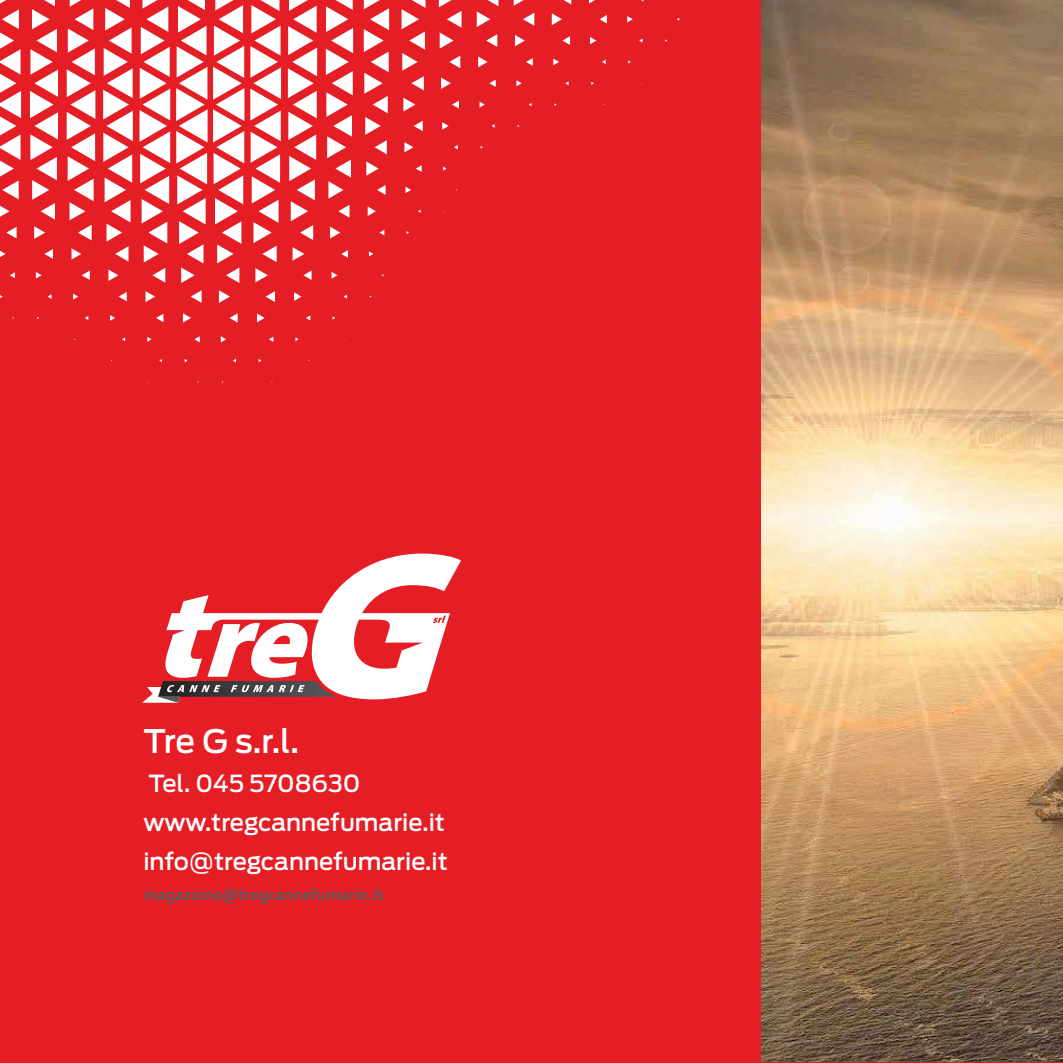
<style>
.page{position:relative;width:1063px;height:1063px;background:#e51e26}
.page>*{position:absolute;margin:0;border:0;box-sizing:border-box;transform-origin:0 0}
.t1{font:500 32.25px "Ford Antenna";color:#fff}
.t2{font:500 23.38px/39px "Ford Antenna";color:#fff}
.t3{font:700 15px "Audi Type";color:#58595b}
</style>
<div class="page">
<img style="left:761px;top:0;width:302px;height:1062px">
<svg style="left:565px;top:81px;width:4px;height:4px"></svg>
<svg style="left:602px;top:60px;width:4px;height:4px"></svg>
<svg style="left:553px;top:59px;width:6px;height:6px"></svg>
<svg style="left:526px;top:58px;width:7px;height:8px"></svg>
<svg style="left:517px;top:80px;width:5px;height:6px"></svg>
<svg style="left:590px;top:37px;width:6px;height:7px"></svg>
<svg style="left:562px;top:36px;width:8px;height:9px"></svg>
<svg style="left:515px;top:35px;width:10px;height:11px"></svg>
<svg style="left:489px;top:80px;width:7px;height:7px"></svg>
<svg style="left:480px;top:102px;width:5px;height:6px"></svg>
<svg style="left:454px;top:145px;width:4px;height:4px"></svg>
<svg style="left:627px;top:16px;width:6px;height:6px"></svg>
<svg style="left:600px;top:15px;width:7px;height:9px"></svg>
<svg style="left:552px;top:13px;width:10px;height:12px"></svg>
<svg style="left:523px;top:13px;width:11px;height:13px"></svg>
<svg style="left:486px;top:34px;width:11px;height:13px"></svg>
<svg style="left:478px;top:57px;width:10px;height:10px"></svg>
<svg style="left:452px;top:101px;width:7px;height:8px"></svg>
<svg style="left:442px;top:122px;width:7px;height:8px"></svg>
<svg style="left:589px;top:0;width:6px;height:4px"></svg>
<svg style="left:564px;top:0;width:7px;height:4px"></svg>
<svg style="left:514px;top:0;width:10px;height:6px"></svg>
<svg style="left:477px;top:0;width:21px;height:27px"></svg>
<svg style="left:449px;top:56px;width:11px;height:12px"></svg>
<svg style="left:441px;top:78px;width:10px;height:11px"></svg>
<svg style="left:414px;top:121px;width:9px;height:10px"></svg>
<svg style="left:404px;top:142px;width:9px;height:10px"></svg>
<svg style="left:416px;top:165px;width:6px;height:7px"></svg>
<svg style="left:403px;top:98px;width:12px;height:13px"></svg>
<svg style="left:406px;top:187px;width:5px;height:6px"></svg>
<svg style="left:439px;top:0;width:23px;height:49px"></svg>
<svg style="left:366px;top:161px;width:13px;height:15px"></svg>
<svg style="left:377px;top:185px;width:9px;height:10px"></svg>
<svg style="left:402px;top:0;width:24px;height:90px"></svg>
<svg style="left:368px;top:207px;width:8px;height:9px"></svg>
<svg style="left:379px;top:230px;width:5px;height:5px"></svg>
<svg style="left:338px;top:205px;width:12px;height:13px"></svg>
<svg style="left:369px;top:251px;width:4px;height:5px"></svg>
<svg style="left:364px;top:0;width:25px;height:154px"></svg>
<svg style="left:330px;top:227px;width:10px;height:12px"></svg>
<svg style="left:341px;top:250px;width:7px;height:8px"></svg>
<svg style="left:326px;top:0;width:27px;height:199px"></svg>
<svg style="left:332px;top:272px;width:5px;height:7px"></svg>
<svg style="left:293px;top:247px;width:11px;height:14px"></svg>
<svg style="left:303px;top:271px;width:9px;height:9px"></svg>
<svg style="left:288px;top:0;width:29px;height:240px"></svg>
<svg style="left:294px;top:292px;width:8px;height:9px"></svg>
<svg style="left:306px;top:315px;width:4px;height:5px"></svg>
<svg style="left:250px;top:0;width:31px;height:262px"></svg>
<svg style="left:255px;top:268px;width:13px;height:14px"></svg>
<svg style="left:266px;top:291px;width:9px;height:11px"></svg>
<svg style="left:295px;top:337px;width:4px;height:4px"></svg>
<svg style="left:257px;top:314px;width:8px;height:8px"></svg>
<svg style="left:269px;top:337px;width:4px;height:5px"></svg>
<svg style="left:219px;top:290px;width:11px;height:13px"></svg>
<svg style="left:230px;top:313px;width:8px;height:10px"></svg>
<svg style="left:176px;top:0;width:68px;height:283px"></svg>
<svg style="left:191px;top:290px;width:11px;height:13px"></svg>
<svg style="left:221px;top:336px;width:5px;height:6px"></svg>
<svg style="left:183px;top:313px;width:8px;height:10px"></svg>
<svg style="left:194px;top:336px;width:6px;height:6px"></svg>
<svg style="left:140px;top:0;width:30px;height:283px"></svg>
<svg style="left:146px;top:291px;width:9px;height:11px"></svg>
<svg style="left:156px;top:314px;width:7px;height:8px"></svg>
<svg style="left:103px;top:0;width:30px;height:262px"></svg>
<svg style="left:108px;top:270px;width:10px;height:11px"></svg>
<svg style="left:119px;top:292px;width:8px;height:9px"></svg>
<svg style="left:147px;top:337px;width:5px;height:5px"></svg>
<svg style="left:72px;top:248px;width:9px;height:12px"></svg>
<svg style="left:82px;top:271px;width:8px;height:9px"></svg>
<svg style="left:110px;top:315px;width:5px;height:6px"></svg>
<svg style="left:67px;top:0;width:28px;height:241px"></svg>
<svg style="left:34px;top:226px;width:11px;height:13px"></svg>
<svg style="left:44px;top:249px;width:9px;height:10px"></svg>
<svg style="left:73px;top:294px;width:5px;height:6px"></svg>
<svg style="left:30px;top:0;width:28px;height:220px"></svg>
<svg style="left:0;top:206px;width:10px;height:11px"></svg>
<svg style="left:6px;top:227px;width:11px;height:11px"></svg>
<svg style="left:36px;top:272px;width:6px;height:7px"></svg>
<svg style="left:47px;top:294px;width:5px;height:5px"></svg>
<svg style="left:0;top:251px;width:6px;height:6px"></svg>
<svg style="left:10px;top:272px;width:5px;height:6px"></svg>
<svg style="left:0;top:0;width:21px;height:199px"></svg>
<svg style="left:142px;top:554px;width:319px;height:149px"></svg>
<h1 class="t1" style="left:143px;top:713px;width:157px">Tre G s.r.l.</h1>
<p class="t2" style="left:143px;top:761px;width:306px">Tel. 045 5708630 www.tregcannefumarie.it info@tregcannefumarie.it</p>
<p class="t3" style="left:143px;top:885px;width:242px">magazzino@tregcannefumarie.it</p>
</div>
